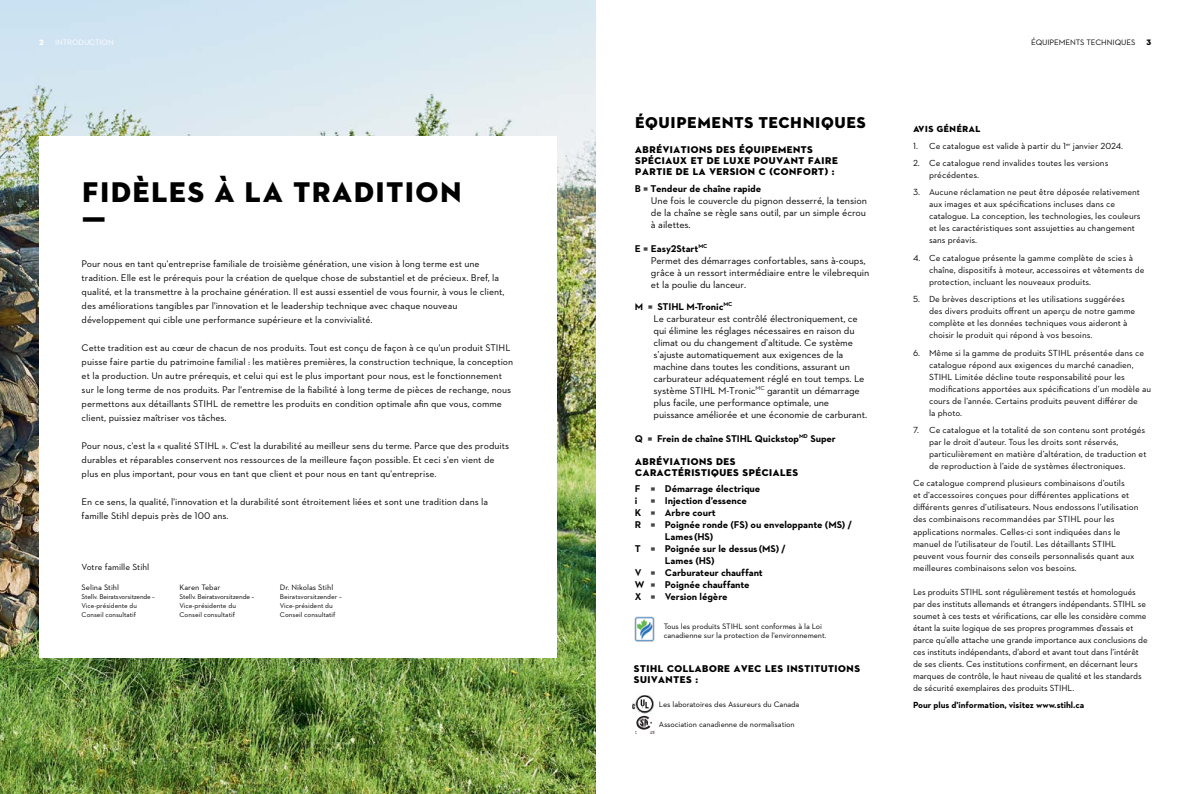
<style>
.page{position:relative;width:1191px;height:794px;background:#fff}
.page>*{position:absolute;margin:0;border:0;box-sizing:border-box;transform-origin:0 0}
.t1{font:29px "STIHL Contraface Display Titling";color:#000}
.t2{font:16px "STIHL Contraface Display Titling";letter-spacing:-.01em;color:#000}
.t3{font:10px/12px "STIHL Contraface Text";letter-spacing:-.015em;color:#000}
.t4{font:700 10px/12px "STIHL Contraface Text";letter-spacing:-.01em;color:#000}
.t5{font:10px/11.1px "STIHL Contraface Display Titling";letter-spacing:-.01em;color:#000}
.Chapter_foreword_lead_text{font:9.8px/14px "STIHL Contraface Text";color:#000}
.Chapter_foreword_lead_text-2{font:9px/12px "STIHL Contraface Text";color:#000}
.t6{font:700 9px "STIHL Contraface Text";letter-spacing:-.005em;color:#000}
.Technical_data__P_N__price_45_Light_-_sp{font:9px "STIHL Contraface Display Titling";color:#000}
.Head_Balken_links{font:8px/9px "STIHL Contraface Text";letter-spacing:-.01em;color:#000}
.Chapter_foreword_lead_text-3{font:8px "STIHL Contraface Text";color:#000}
.Head_Balken_links-2{font:8px "STIHL Contraface Text";letter-spacing:-.01em;color:#fff}
.t7{font:8px "STIHL Contraface Display Titling";color:#fff}
.t8{font:8px "STIHL Contraface Display Titling";color:#000}
.Chapter_foreword_lead_text-4{font:7px/9px "STIHL Contraface Text";color:#000}
.Chapter_foreword_lead_text-5{font:7px/9px "STIHL Contraface Text";letter-spacing:-.02em;color:#000}
</style>
<div class="page">
<img style="left:632px;top:695px;width:22px;height:19px">
<img style="left:635px;top:716px;width:20px;height:18px">
<img style="left:634px;top:616px;width:20px;height:25px">
<img style="left:0;top:0;width:595px;height:794px">
<svg style="left:40px;top:136px;width:517px;height:521px"></svg>
<p class="Head_Balken_links" style="left:1031px;top:38px;width:106px">ÉQUIPEMENTS TECHNIQUES</p>
<p class="t7" style="left:39px;top:37px;width:7px">2</p>
<p class="Head_Balken_links-2" style="left:55px;top:37px;width:60px">INTRODUCTION</p>
<p class="t8" style="left:1146px;top:37px;width:7px">3</p>
<p class="t1" style="left:82px;top:174px;width:382px">FIDÈLES À LA TRADITION</p>
<p class="t1" style="left:81px;top:208px;width:28px">Ƒ</p>
<p class="Chapter_foreword_lead_text" style="left:82px;top:256px;width:424px">Pour nous en tant qu'entreprise familiale de troisième génération, une vision à long terme est une tradition. Elle est le prérequis pour la création de quelque chose de substantiel et de précieux. Bref, la qualité, et la transmettre à la prochaine génération. Il est aussi essentiel de vous fournir, à vous le client, des améliorations tangibles par l'innovation et le leadership technique avec chaque nouveau développement qui cible une performance supérieure et la convivialité.</p>
<p class="Chapter_foreword_lead_text" style="left:82px;top:340px;width:433px">Cette tradition est au cœur de chacun de nos produits. Tout est conçu de façon à ce qu'un produit STIHL puisse faire partie du patrimoine familial : les matières premières, la construction technique, la conception et la production. Un autre prérequis, et celui qui est le plus important pour nous, est le fonctionnement sur le long terme de nos produits. Par l'entremise de la fiabilité à long terme de pièces de rechange, nous permettons aux détaillants STIHL de remettre les produits en condition optimale afin que vous, comme client, puissiez maîtriser vos tâches.</p>
<p class="Chapter_foreword_lead_text" style="left:82px;top:438px;width:429px">Pour nous, c'est la « qualité STIHL ». C'est la durabilité au meilleur sens du terme. Parce que des produits durables et réparables conservent nos ressources de la meilleure façon possible. Et ceci s'en vient de plus en plus important, pour vous en tant que client et pour nous en tant qu'entreprise.</p>
<p class="Chapter_foreword_lead_text" style="left:82px;top:494px;width:408px">En ce sens, la qualité, l'innovation et la durabilité sont étroitement liées et sont une tradition dans la famille Stihl depuis près de 100 ans.</p>
<p class="Chapter_foreword_lead_text-2" style="left:82px;top:561px;width:69px">Votre famille Stihl</p>
<p class="Chapter_foreword_lead_text-3" style="left:82px;top:582px;width:39px">Selina Stihl</p>
<p class="Chapter_foreword_lead_text-5" style="left:82px;top:592px;width:75px">Stellv. Beiratsvorsitzende –<br>Vice-présidente du</p>
<p class="Chapter_foreword_lead_text-4" style="left:82px;top:610px;width:56px">Conseil consultatif</p>
<p class="Chapter_foreword_lead_text-3" style="left:179px;top:582px;width:42px">Karen Tebar</p>
<p class="Chapter_foreword_lead_text-5" style="left:179px;top:592px;width:76px">Stellv. Beiratsvorsitzende –<br>Vice-présidente du</p>
<p class="Chapter_foreword_lead_text-4" style="left:179px;top:610px;width:57px">Conseil consultatif</p>
<p class="Chapter_foreword_lead_text-3" style="left:280px;top:582px;width:55px">Dr. Nikolas Stihl</p>
<p class="Chapter_foreword_lead_text-4" style="left:280px;top:592px;width:64px">Beiratsvorsitzender –<br>Vice-président du</p>
<p class="Chapter_foreword_lead_text-4" style="left:280px;top:610px;width:57px">Conseil consultatif</p>
<p class="t2" style="left:635px;top:113px;width:233px">ÉQUIPEMENTS TECHNIQUES</p>
<p class="t5" style="left:635px;top:144px;width:205px">ABRÉVIATIONS DES ÉQUIPEMENTS<br>SPÉCIAUX ET DE LUXE POUVANT FAIRE<br>PARTIE DE LA VERSION C (CONFORT) :</p>
<p class="t4" style="left:635px;top:182px;width:128px">B = Tendeur de chaîne rapide</p>
<p class="t3" style="left:651px;top:194px;width:217px;text-align:justify">Une fois le couvercle du pignon desserré, la tension de la chaîne se règle sans outil, par un simple écrou à ailettes.</p>
<p class="t4" style="left:635px;top:242px;width:74px">E = Easy2Start<sup>MC</sup></p>
<p class="t3" style="left:651px;top:254px;width:220px">Permet des démarrages confortables, sans à-coups, grâce à un ressort intermédiaire entre le vilebrequin et la poulie du lanceur.</p>
<p class="t4" style="left:635px;top:300px;width:99px">M = STIHL M-Tronic<sup>MC</sup></p>
<p class="t3" style="left:653px;top:312px;width:215px">Le carburateur est contrôlé électroniquement, ce qui élimine les réglages nécessaires en raison du climat ou du changement d’altitude. Ce système s’ajuste automatiquement aux exigences de la machine dans toutes les conditions, assurant un carburateur adéquatement réglé en tout temps. Le système STIHL M-Tronic<sup>MC</sup> garantit un démarrage plus facile, une performance optimale, une puissance améliorée et une économie de carburant.</p>
<p class="t4" style="left:635px;top:432px;width:202px">Q = Frein de chaîne STIHL Quickstop<sup>MD</sup> Super</p>
<p class="t5" style="left:635px;top:456px;width:165px">ABRÉVIATIONS DES<br>CARACTÉRISTIQUES SPÉCIALES</p>
<p class="t4" style="left:635px;top:483px;width:127px">F = Démarrage électrique i</p>
<p class="t4" style="left:635px;top:495px;width:113px;text-indent:16px">= Injection d’essence<br>K = Arbre court</p>
<p class="t4" style="left:635px;top:519px;width:219px">R = Poignée ronde (FS) ou enveloppante (MS) /</p>
<p class="t4" style="left:665px;top:531px;width:50px">Lames(HS)</p>
<p class="t4" style="left:635px;top:543px;width:152px">T = Poignée sur le dessus(MS) /</p>
<p class="t4" style="left:665px;top:555px;width:51px">Lames (HS)</p>
<p class="t4" style="left:635px;top:567px;width:129px">V = Carburateur chauffant</p>
<p class="t4" style="left:635px;top:579px;width:116px">W = Poignée chauffante</p>
<p class="t4" style="left:635px;top:591px;width:94px">X = Version légère</p>
<p class="Head_Balken_links" style="left:663px;top:621px;width:164px">Tous les produits STIHL sont conformes à la Loi canadienne sur la protection de l'environnement.</p>
<p class="t5" style="left:633px;top:662px;width:228px">STIHL COLLABORE AVEC LES INSTITUTIONS<br>SUIVANTES :</p>
<p class="Head_Balken_links" style="left:659px;top:699px;width:142px">Les laboratoires des Assureurs du Canada</p>
<p class="Head_Balken_links" style="left:659px;top:720px;width:137px">Association canadienne de normalisation</p>
<p class="Technical_data__P_N__price_45_Light_-_sp" style="left:913px;top:123px;width:69px">AVIS GÉNÉRAL</p>
<p class="Chapter_foreword_lead_text-2" style="left:913px;top:139px;width:212px">1. Ce catalogue est valide à partir du 1<sup>er</sup> janvier 2024.</p>
<p class="Chapter_foreword_lead_text-2" style="left:929px;top:157px;width:181px;text-indent:-16px">2. Ce catalogue rend invalides toutes les versions précédentes.</p>
<p class="Chapter_foreword_lead_text-2" style="left:929px;top:186px;width:213px;text-indent:-16px">3. Aucune réclamation ne peut être déposée relativement aux images et aux spécifications incluses dans ce catalogue. La conception, les technologies, les couleurs et les caractéristiques sont assujetties au changement sans préavis.</p>
<p class="Chapter_foreword_lead_text-2" style="left:929px;top:252px;width:217px;text-indent:-16px">4. Ce catalogue présente la gamme complète de scies à chaîne, dispositifs à moteur, accessoires et vêtements de protection, incluant les nouveaux produits.</p>
<p class="Chapter_foreword_lead_text-2" style="left:929px;top:293px;width:208px;text-indent:-16px">5. De brèves descriptions et les utilisations suggérées des divers produits offrent un aperçu de notre gamme complète et les données techniques vous aideront à choisir le produit qui répond à vos besoins.</p>
<p class="Chapter_foreword_lead_text-2" style="left:929px;top:346px;width:223px;text-indent:-16px">6. Même si la gamme de produits STIHL présentée dans ce catalogue répond aux exigences du marché canadien, STIHL Limitée décline toute responsabilité pour les modifications apportées aux spécifications d’un modèle au cours de l’année. Certains produits peuvent différer de<br>la photo.</p>
<p class="Chapter_foreword_lead_text-2" style="left:929px;top:424px;width:219px;text-indent:-16px">7. Ce catalogue et la totalité de son contenu sont protégés par le droit d’auteur. Tous les droits sont réservés, particulièrement en matière d’altération, de traduction et de reproduction à l’aide de systèmes électroniques.</p>
<p class="Chapter_foreword_lead_text-2" style="left:913px;top:477px;width:227px">Ce catalogue comprend plusieurs combinaisons d’outils<br>et d’accessoires conçues pour différentes applications et différents genres d’utilisateurs. Nous endossons l’utilisation des combinaisons recommandées par STIHL pour les applications normales. Celles-ci sont indiquées dans le manuel de l'utilisateur de l’outil. Les détaillants STIHL peuvent vous fournir des conseils personnalisés quant aux meilleures combinaisons selon vos besoins.</p>
<p class="Chapter_foreword_lead_text-2" style="left:913px;top:585px;width:236px">Les produits STIHL sont régulièrement testés et homologués par des instituts allemands et étrangers indépendants. STIHL se soumet à ces tests et vérifications, car elle les considère comme étant la suite logique de ses propres programmes d’essais et parce qu’elle attache une grande importance aux conclusions de ces instituts indépendants, d’abord et avant tout dans l’intérêt de ses clients. Ces institutions confirment, en décernant leurs marques de contrôle, le haut niveau de qualité et les standards de sécurité exemplaires des produits STIHL.</p>
<p class="t6" style="left:913px;top:699px;width:173px">Pour plus d'information, visitez www.stihl.ca</p>
</div>
